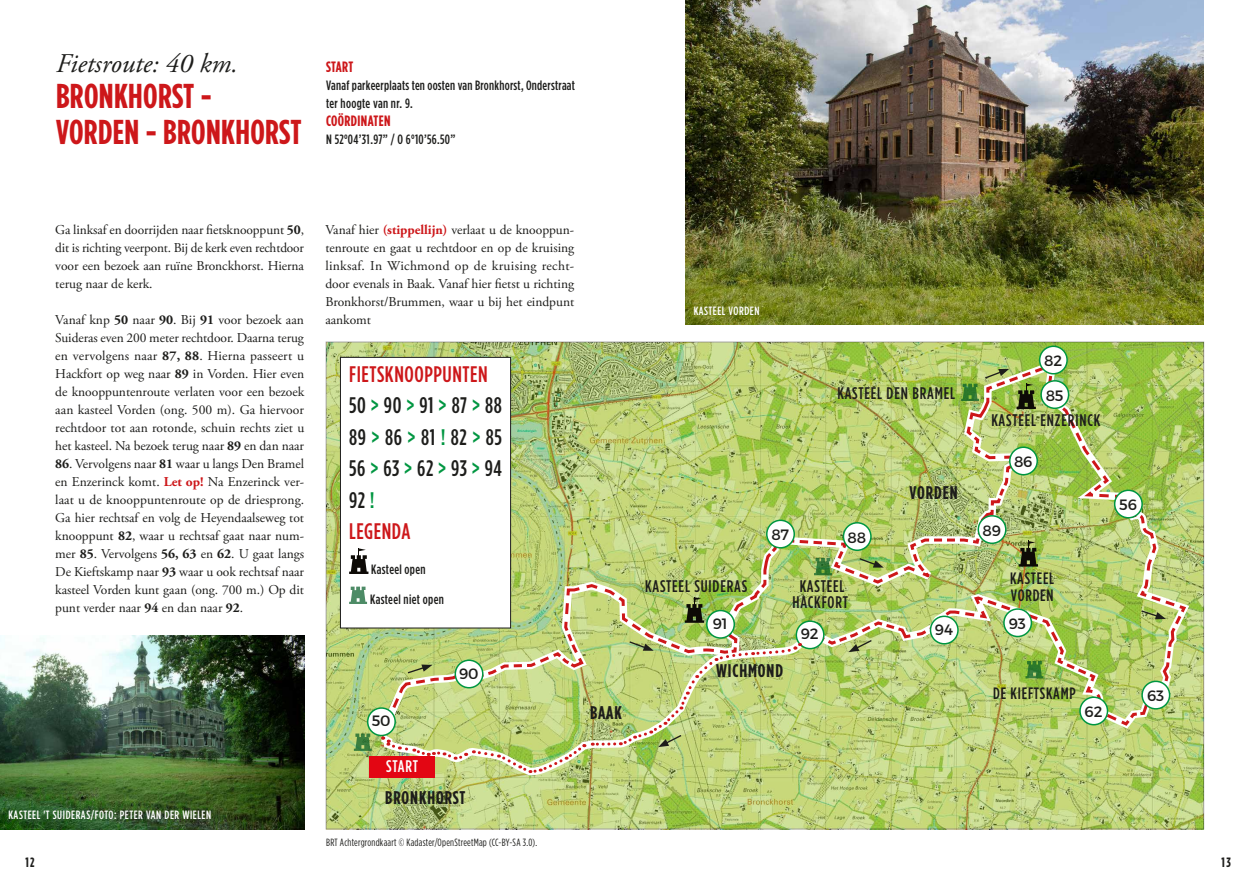
<style>
.page{position:relative;width:1259px;height:893px;background:#fff}
.page>*{position:absolute;margin:0;border:0;box-sizing:border-box;transform-origin:0 0}
.t1{font:700 34.5px/36px "Gotham Condensed";letter-spacing:.01em;color:#cd171a}
.t2{font:italic 27px "Adobe Garamond Pro";color:#1d1d1b}
.t3{font:500 22.5px/31.5px "Gotham Condensed";letter-spacing:.025em;color:#1d1d1b}
.t4{font:700 18.3px "Gotham Condensed";letter-spacing:.05em;color:#1d1d1b}
.t5{font:500 16.8px/16.5px "Gotham Condensed";letter-spacing:.05em;color:#1d1d1b;text-align:center}
.t6{font:500 16.8px "Gotham Condensed";letter-spacing:.04em;color:#fff}
.t7{font:500 16.5px/16.5px "Gotham Condensed";letter-spacing:.05em;color:#1d1d1b}
.t8{font:15px "Montserrat";letter-spacing:-.01em;color:#1d1d1b}
.t9{font:700 15px "Gotham Condensed";letter-spacing:.025em;color:#cd171a}
.t10{font:13.5px/18px "Adobe Garamond Pro";color:#1d1d1b;text-align:justify}
.t11{font:500 13.5px/18px "Gotham Condensed";letter-spacing:.02em;color:#1d1d1b}
.t12{font:700 13.5px "Gotham Condensed";color:#1d1d1b}
.t13{font:500 12px "Gotham Condensed";letter-spacing:.05em;color:#fff}
.t14{font:10.5px "Gotham Condensed";letter-spacing:.025em;color:#1d1d1b}
.s1{font-weight:700}
.s2{font-weight:700;color:#cd171a}
.s3{color:#cd171a}
.s4{color:#009641}
</style>
<div class="page">
<img style="left:0;top:636px;width:304px;height:193px">
<img style="left:685px;top:0;width:518px;height:324px">
<svg style="left:328px;top:344px;width:873px;height:483px;background:#b9ce77"></svg>
<img style="left:373px;top:354px;width:821px;height:388px">
<svg style="left:372px;top:634px;width:438px;height:147px;background:#bace7a"></svg>
<div style="left:370px;top:756px;width:65px;height:22px;background:#e30613"></div>
<img style="left:511px;top:361px;width:677px;height:375px">
<svg style="left:354px;top:733px;width:18px;height:18px"></svg>
<svg style="left:1018px;top:541px;width:20px;height:26px"></svg>
<div style="left:368px;top:708px;width:27px;height:27px;background:#fff;border-radius:50%"></div>
<div style="left:367px;top:707px;width:29px;height:29px;border:2px solid #009641;border-radius:50%"></div>
<div style="left:767px;top:520px;width:27px;height:28px;background:#fff;border-radius:50%"></div>
<div style="left:766px;top:520px;width:29px;height:29px;border:2px solid #009641;border-radius:50%"></div>
<div style="left:843px;top:523px;width:28px;height:27px;background:#fff;border-radius:50%"></div>
<div style="left:842px;top:522px;width:29px;height:29px;border:2px solid #009641;border-radius:50%"></div>
<div style="left:978px;top:516px;width:27px;height:27px;background:#fff;border-radius:50%"></div>
<div style="left:977px;top:515px;width:29px;height:29px;border:2px solid #009641;border-radius:50%"></div>
<div style="left:1039px;top:346px;width:28px;height:28px;background:#fff;border-radius:50%"></div>
<div style="left:1039px;top:346px;width:29px;height:28px;border:2px solid #009641;border-radius:50%"></div>
<div style="left:1009px;top:447px;width:28px;height:28px;background:#fff;border-radius:50%"></div>
<div style="left:1009px;top:446px;width:29px;height:29px;border:2px solid #009641;border-radius:50%"></div>
<div style="left:1114px;top:490px;width:28px;height:28px;background:#fff;border-radius:50%"></div>
<div style="left:1114px;top:490px;width:29px;height:28px;border:2px solid #009641;border-radius:50%"></div>
<div style="left:1080px;top:697px;width:27px;height:28px;background:#fff;border-radius:50%"></div>
<div style="left:1079px;top:696px;width:29px;height:29px;border:2px solid #009641;border-radius:50%"></div>
<div style="left:1142px;top:681px;width:27px;height:28px;background:#fff;border-radius:50%"></div>
<div style="left:1141px;top:681px;width:29px;height:29px;border:2px solid #009641;border-radius:50%"></div>
<div style="left:1004px;top:609px;width:27px;height:27px;background:#fff;border-radius:50%"></div>
<div style="left:1003px;top:608px;width:29px;height:29px;border:2px solid #009641;border-radius:50%"></div>
<div style="left:930px;top:616px;width:28px;height:28px;background:#fff;border-radius:50%"></div>
<div style="left:929px;top:616px;width:29px;height:28px;border:2px solid #009641;border-radius:50%"></div>
<div style="left:796px;top:621px;width:28px;height:28px;background:#fff;border-radius:50%"></div>
<div style="left:795px;top:620px;width:29px;height:29px;border:2px solid #009641;border-radius:50%"></div>
<svg style="left:1140px;top:593px;width:44px;height:37px"></svg>
<svg style="left:811px;top:623px;width:63px;height:29px"></svg>
<div style="left:340px;top:357px;width:170px;height:271px;background:#fff"></div>
<svg style="left:349px;top:548px;width:19px;height:26px"></svg>
<svg style="left:349px;top:587px;width:18px;height:17px"></svg>
<div style="left:340px;top:357px;width:171px;height:271px;border:1px solid #1d1d1b"></div>
<img style="left:379px;top:596px;width:422px;height:179px">
<svg style="left:1025px;top:661px;width:18px;height:17px"></svg>
<img style="left:782px;top:537px;width:123px;height:46px">
<img style="left:961px;top:364px;width:125px;height:83px">
<h2 class="t2" style="left:56px;top:47px;width:183px">Fietsroute: 40 km.</h2>
<h1 class="t1" style="left:56px;top:77px;width:247px">BRONKHORST -<br>VORDEN - BRONKHORST</h1>
<p class="t9" style="left:326px;top:58px;width:29px">START</p>
<p class="t11" style="left:326px;top:76px;width:250px">Vanaf parkeerplaats ten oosten van Bronkhorst, Onderstraat ter hoogte van nr. 9.</p>
<p class="t9" style="left:326px;top:112px;width:66px">COÖRDINATEN</p>
<p class="t11" style="left:326px;top:130px;width:131px">N 52°04’31.97” / O 6°10’56.50”</p>
<p class="t10" style="left:55px;top:221px;width:250px">Ga linksaf en doorrijden naar fietsknooppunt <span class="s1">50</span>, dit is richting veerpont. Bij de kerk even rechtdoor voor een bezoek aan ruïne Bronckhorst. Hierna terug naar de kerk.</p>
<p class="t10" style="left:55px;top:311px;width:250px">Vanaf knp <span class="s1">50</span> naar <span class="s1">90</span>. Bij <span class="s1">91</span> voor bezoek aan Suideras even 200 meter rechtdoor. Daarna terug en vervolgens naar <span class="s1">87, 88</span>. Hierna passeert u Hackfort op weg naar <span class="s1">89</span> in Vorden. Hier even de knooppuntenroute verlaten voor een bezoek aan kasteel Vorden (ong. 500 m). Ga hiervoor rechtdoor tot aan rotonde, schuin rechts ziet u het kasteel. Na bezoek terug naar <span class="s1">89</span> en dan naar</p>
<p class="t10" style="left:55px;top:455px;width:250px"><span class="s1">86</span>. Vervolgens naar <span class="s1">81</span> waar u langs Den Bramel en Enzerinck komt. <span class="s2">Let op!</span> Na Enzerinck ver&shy;laat u de knooppuntenroute op de driesprong.<br>Ga hier rechtsaf en volg de Heyendaalseweg tot knooppunt <span class="s1">82</span>, waar u rechtsaf gaat naar num&shy;mer <span class="s1">85</span>. Vervolgens <span class="s1">56, 63</span> en <span class="s1">62</span>. U gaat langs De Kieftskamp naar <span class="s1">93</span> waar u ook rechtsaf naar kasteel Vorden kunt gaan (ong. 700 m.) Op dit punt verder naar <span class="s1">94</span> en dan naar <span class="s1">92</span>.</p>
<p class="t10" style="left:325px;top:221px;width:250px">Vanaf hier <span class="s2">(stippellijn)</span> verlaat u de knooppun&shy;tenroute en gaat u rechtdoor en op de kruising linksaf. In Wichmond op de kruising recht&shy;door evenals in Baak. Vanaf hier fietst u richting Bronkhorst/Brummen, waar u bij het eindpunt aankomt</p>
<h3 class="t3" style="left:349px;top:358px;width:154px"><span class="s3">FIETSKNOOPPUNTEN<br></span>50 <span class="s4">&gt;</span> 90 <span class="s4">&gt;</span> 91 <span class="s4">&gt;</span> 87 <span class="s4">&gt;</span> 88<br>89 <span class="s4">&gt;</span> 86 <span class="s4">&gt;</span> 81 <span class="s4">!</span> 82 <span class="s4">&gt;</span> 85<br>56 <span class="s4">&gt;</span> 63 <span class="s4">&gt;</span> 62 <span class="s4">&gt;</span> 93 <span class="s4">&gt;</span> 94<br>92 <span class="s4">!<br></span><span class="s3">LEGENDA</span></h3>
<p class="t11" style="left:371px;top:560px;width:56px">Kasteel open</p>
<p class="t11" style="left:370px;top:590px;width:75px">Kasteel niet open</p>
<p class="t13" style="left:9px;top:808px;width:204px">KASTEEL 'T SUIDERAS/FOTO: PETER VAN DER WIELEN</p>
<p class="t8" style="left:372px;top:712px;width:20px">50</p>
<p class="t6" style="left:386px;top:757px;width:33px">START</p>
<p class="t8" style="left:459px;top:664px;width:21px">90</p>
<h3 class="t4" style="left:385px;top:787px;width:82px">BRONKHORST</h3>
<p class="t14" style="left:326px;top:837px;width:213px">BRT Achtergrondkaart © Kadaster/OpenStreetMap (CC-BY-SA 3.0).</p>
<h3 class="t4" style="left:590px;top:703px;width:33px">BAAK</h3>
<p class="t13" style="left:693px;top:304px;width:67px">KASTEEL VORDEN</p>
<p class="t5" style="left:837px;top:385px;width:119px">KASTEEL DEN BRAMEL</p>
<p class="t5" style="left:645px;top:578px;width:103px">KASTEEL SUIDERAS</p>
<p class="t8" style="left:771px;top:526px;width:19px">87</p>
<p class="t8" style="left:847px;top:528px;width:20px">88</p>
<p class="t5" style="left:792px;top:577px;width:57px">KASTEEL<br>HACKFORT</p>
<h3 class="t4" style="left:909px;top:482px;width:49px">VORDEN</h3>
<p class="t8" style="left:713px;top:614px;width:16px">91</p>
<h3 class="t4" style="left:716px;top:661px;width:69px">WICHMOND</h3>
<p class="t8" style="left:801px;top:625px;width:19px">92</p>
<p class="t8" style="left:935px;top:620px;width:20px">94</p>
<p class="t8" style="left:1044px;top:352px;width:20px">82</p>
<p class="t8" style="left:1045px;top:386px;width:19px">85</p>
<p class="t5" style="left:991px;top:411px;width:111px">KASTEEL ENZERINCK</p>
<p class="t8" style="left:1014px;top:452px;width:20px">86</p>
<p class="t8" style="left:982px;top:521px;width:20px">89</p>
<p class="t7" style="left:1010px;top:570px;width:45px">KASTEEL<br>VORDEN</p>
<p class="t8" style="left:1009px;top:614px;width:19px">93</p>
<p class="t8" style="left:1119px;top:496px;width:19px">56</p>
<p class="t7" style="left:993px;top:684px;width:84px">DE KIEFTSKAMP</p>
<p class="t8" style="left:1084px;top:702px;width:19px">62</p>
<p class="t8" style="left:1147px;top:687px;width:19px">63</p>
<p class="t12" style="left:26px;top:854px;width:11px">12</p>
<p class="t12" style="left:1221px;top:854px;width:11px">13</p>
</div>
